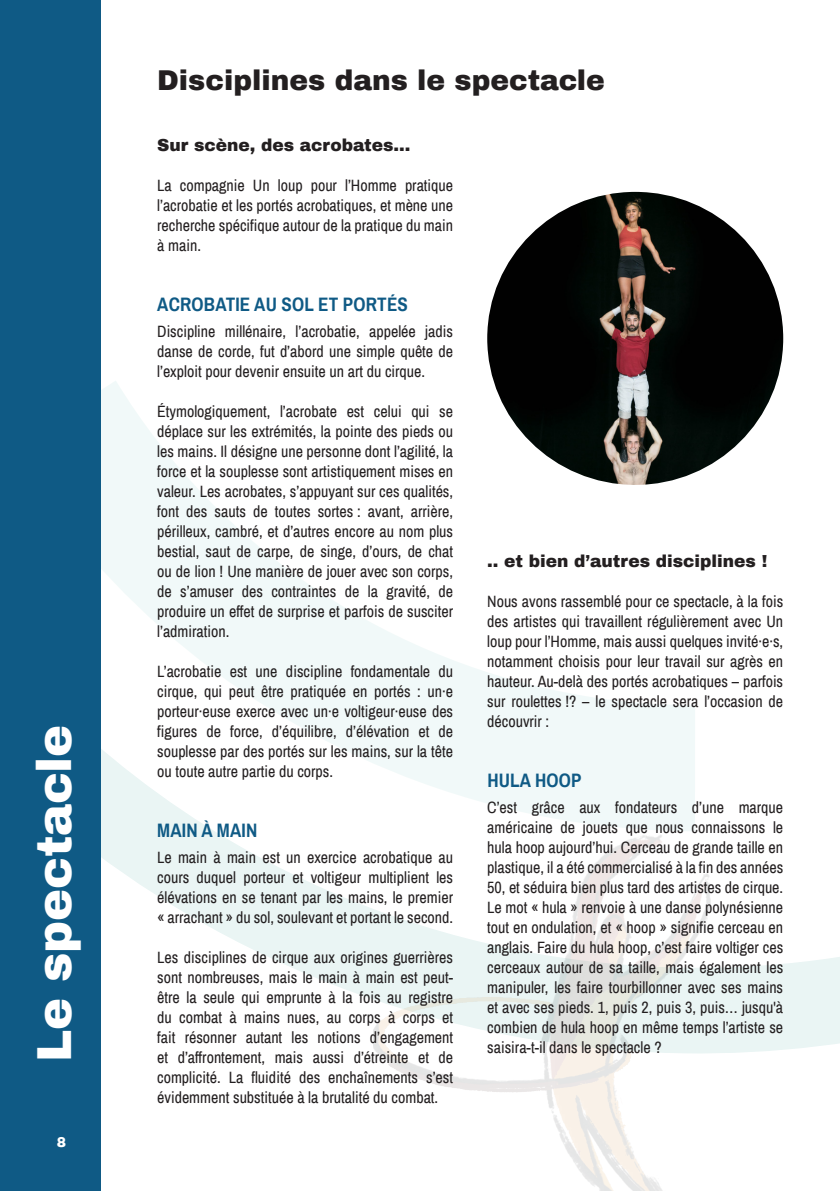
<style>
.page{position:relative;width:840px;height:1191px;background:#fff}
.page>*{position:absolute;margin:0;border:0;box-sizing:border-box;transform-origin:0 0}
.t1{font:900 48px "Archivo";color:#fff}
.t2{font:900 28px "Archivo";color:#231f20}
.t3{font:700 19px "Archivo Narrow";letter-spacing:.01em;color:#0f5a85}
.t4{font:900 17px "Archivo";color:#231f20}
.t5{font:16px/20px "Archivo Narrow";color:#231f20;text-align:justify}
.t6{font:900 14px "Archivo";color:#fff}
</style>
<div class="page">
<svg style="left:100px;top:706px;width:739px;height:350px"></svg>
<svg style="left:100px;top:380px;width:594px;height:451px"></svg>
<img style="left:373px;top:781px;width:366px;height:410px">
<div style="left:0;top:0;width:100px;height:1191px;background:#0f5a85"></div>
<img style="left:487px;top:192px;width:295px;height:293px">
<p class="t1" style="left:25px;top:1062px;width:339px;rotate:-90deg">Le spectacle</p>
<p class="t6" style="left:57px;top:1133px;width:11px">8</p>
<p class="t2" style="left:157px;top:63px;width:449px">Disciplines dans le spectacle</p>
<p class="t4" style="left:157px;top:134px;width:255px">Sur scène, des acrobates...</p>
<p class="t5" style="left:157px;top:175px;width:297px">La compagnie Un loup pour l’Homme pratique l’acrobatie et les portés acrobatiques, et mène une recherche spécifique autour de la pratique du main à main.</p>
<p class="t3" style="left:157px;top:291px;width:252px">ACROBATIE AU SOL ET PORTÉS</p>
<p class="t5" style="left:157px;top:321px;width:297px">Discipline millénaire, l’acrobatie, appelée jadis danse de corde, fut d’abord une simple quête de l’exploit pour devenir ensuite un art du cirque.</p>
<p class="t5" style="left:157px;top:401px;width:297px">Étymologiquement, l’acrobate est celui qui se déplace sur les extrémités, la pointe des pieds ou les mains. Il désigne une personne dont l’agilité, la force et la souplesse sont artistiquement mises en valeur. Les acrobates, s’appuyant sur ces qualités, font des sauts de toutes sortes : avant, arrière, périlleux, cambré, et d’autres encore au nom plus bestial, saut de carpe, de singe, d’ours, de chat ou de lion ! Une manière de jouer avec son corps, de s’amuser des contraintes de la gravité, de produire un effet de surprise et parfois de susciter l’admiration.</p>
<p class="t5" style="left:157px;top:661px;width:297px">L’acrobatie est une discipline fondamentale du cirque, qui peut être pratiquée en portés : un·e porteur·euse exerce avec un·e voltigeur·euse des figures de force, d’équilibre, d’élévation et de souplesse par des portés sur les mains, sur la tête ou toute autre partie du corps.</p>
<p class="t3" style="left:157px;top:817px;width:101px">MAIN À MAIN</p>
<p class="t5" style="left:157px;top:847px;width:297px">Le main à main est un exercice acrobatique au cours duquel porteur et voltigeur multiplient les élévations en se tenant par les mains, le premier « arrachant » du sol, soulevant et portant le second.</p>
<p class="t5" style="left:157px;top:947px;width:297px">Les disciplines de cirque aux origines guerrières sont nombreuses, mais le main à main est peut&shy;être la seule qui emprunte à la fois au registre du combat à mains nues, au corps à corps et fait résonner autant les notions d’engagement et d’affrontement, mais aussi d’étreinte et de complicité. La fluidité des enchaînements s’est évidemment substituée à la brutalité du combat.</p>
<p class="t4" style="left:487px;top:551px;width:281px">.. et bien d’autres disciplines !</p>
<p class="t5" style="left:487px;top:591px;width:297px">Nous avons rassemblé pour ce spectacle, à la fois des artistes qui travaillent régulièrement avec Un loup pour l’Homme, mais aussi quelques invité·e·s, notamment choisis pour leur travail sur agrès en hauteur. Au-delà des portés acrobatiques – parfois sur roulettes !? – le spectacle sera l’occasion de découvrir :</p>
<p class="t3" style="left:487px;top:767px;width:96px">HULA HOOP</p>
<p class="t5" style="left:487px;top:797px;width:297px">C’est grâce aux fondateurs d’une marque américaine de jouets que nous connaissons le hula hoop aujourd’hui. Cerceau de grande taille en plastique, il a été commercialisé à la fin des années 50, et séduira bien plus tard des artistes de cirque.<br>Le mot « hula » renvoie à une danse polynésienne tout en ondulation, et « hoop » signifie cerceau en anglais. Faire du hula hoop, c’est faire voltiger ces cerceaux autour de sa taille, mais également les manipuler, les faire tourbillonner avec ses mains et avec ses pieds. 1, puis 2, puis 3, puis… jusqu'à combien de hula hoop en même temps l’artiste se saisira-t-il dans le spectacle ?</p>
</div>
